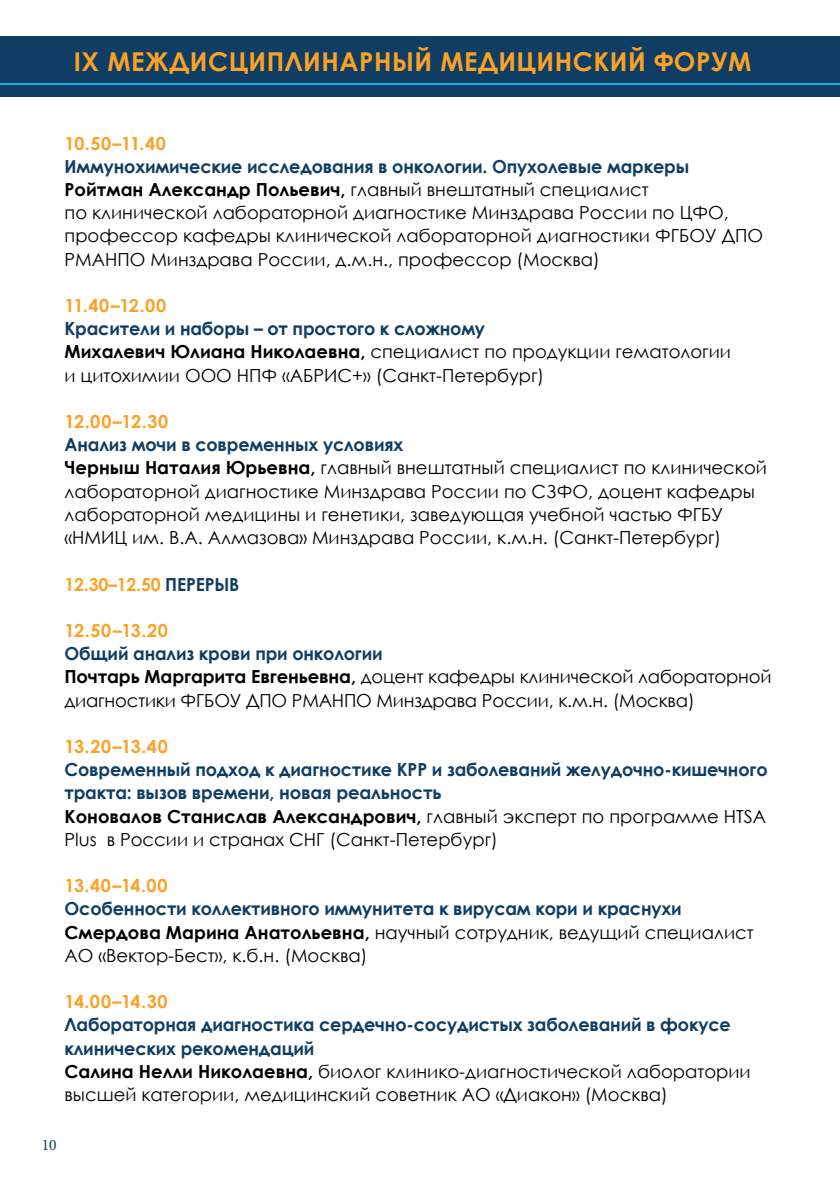
<style>
.page{position:relative;width:840px;height:1191px;background:#fff}
.page>*{position:absolute;margin:0;border:0;box-sizing:border-box;transform-origin:0 0}
.t1{font:700 26px "Century Gothic";letter-spacing:.02em;color:#faa227}
.t2{font:18px/23.2px "Century Gothic";color:#000}
.t3{font:700 18px/23.2px "Century Gothic";letter-spacing:-.01em;color:#103d63}
.t4{font:700 18px "Century Gothic";letter-spacing:-.01em;color:#faa227}
.t5{font:16px "Minion Pro";color:#0e424b}
.s1{font-weight:700;color:#103d63}
.s2{font-weight:700}
.s3{color:#103d63}
.s4{color:#000}
.s5{font-weight:400;color:#000}
</style>
<div class="page">
<div style="left:0;top:36px;width:839px;height:60px;background:#103d63"></div>
<hr style="left:0;top:83px;width:839px;height:2px;background:#05b4e9">
<h1 class="t1" style="left:74px;top:42px;width:678px">IХ МЕЖДИСЦИПЛИНАРНЫЙ МЕДИЦИНСКИЙ ФОРУМ</h1>
<p class="t4" style="left:64px;top:129px;width:103px">10.50–11.40</p>
<p class="t2" style="left:64px;top:154px;width:699px"><span class="s1">Иммунохимические исследования в онкологии. Опухолевые маркеры </span><span class="s2">Ройтман Александр Польевич,</span> главный внештатный специалист<br>по клинической лабораторной диагностике Минздрава России по ЦФО, профессор кафедры клинической лабораторной диагностики ФГБОУ ДПО РМАНПО Минздрава России, д.м.н., профессор (Москва)</p>
<p class="t4" style="left:64px;top:292px;width:103px">11.40–12.00</p>
<p class="t2" style="left:64px;top:317px;width:667px"><span class="s1">Красители и наборы – от простого к сложному<br></span><span class="s2">Михалевич Юлиана Николаевна,</span> специалист по продукции гематологии и цитохимии ООО НПФ «АБРИС+» (Санкт-Петербург)</p>
<p class="t4" style="left:64px;top:408px;width:105px">12.00–12.30</p>
<p class="t2" style="left:64px;top:433px;width:703px"><span class="s1">Анализ мочи в современных условиях<br></span><span class="s2">Черныш Наталия Юрьевна,</span> главный внештатный специалист по клинической лабораторной диагностике Минздрава России по СЗФО, доцент кафедры лабораторной медицины и генетики, заведующая учебной частью ФГБУ «НМИЦ им. В.А. Алмазова» Минздрава России, к.м.н. (Санкт-Петербург)</p>
<p class="t4" style="left:64px;top:570px;width:176px">12.30–12.50 <span class="s3">ПЕРЕРЫВ</span></p>
<p class="t4" style="left:64px;top:616px;width:105px">12.50–13.20</p>
<p class="t2" style="left:64px;top:642px;width:708px"><span class="s1">Общий анализ крови при онкологии<br></span><span class="s2">Почтарь Маргарита Евгеньевна,</span> доцент кафедры клинической лабораторной диагностики ФГБОУ ДПО РМАНПО Минздрава России, к.м.н. (Москва)</p>
<p class="t4" style="left:64px;top:733px;width:105px">13.20–13.40</p>
<p class="t3" style="left:64px;top:757px;width:704px">Современный подход к диагностике КРР и заболеваний желудочно-кишечного тракта: вызов времени, новая реальность<br><span class="s4">Коновалов Станислав Александрович,</span> <span class="s5">главный эксперт по программе HTSA Plus в России и странах СНГ (Санкт-Петербург)</span></p>
<p class="t4" style="left:64px;top:872px;width:104px">13.40–14.00</p>
<p class="t2" style="left:64px;top:897px;width:690px"><span class="s1">Особенности коллективного иммунитета к вирусам кори и краснухи<br></span><span class="s2">Смердова Марина Анатольевна,</span> научный сотрудник, ведущий специалист<br>АО «Вектор-Бест», к.б.н. (Москва)</p>
<p class="t4" style="left:64px;top:988px;width:104px">14.00–14.30</p>
<p class="t2" style="left:64px;top:1013px;width:687px"><span class="s1">Лабораторная диагностика сердечно-сосудистых заболеваний в фокусе клинических рекомендаций<br></span><span class="s2">Салина Нелли Николаевна,</span> биолог клинико-диагностической лаборатории высшей категории, медицинский советник АО «Диакон» (Москва)</p>
<p class="t5" style="left:42px;top:1134px;width:16px">10</p>
</div>
